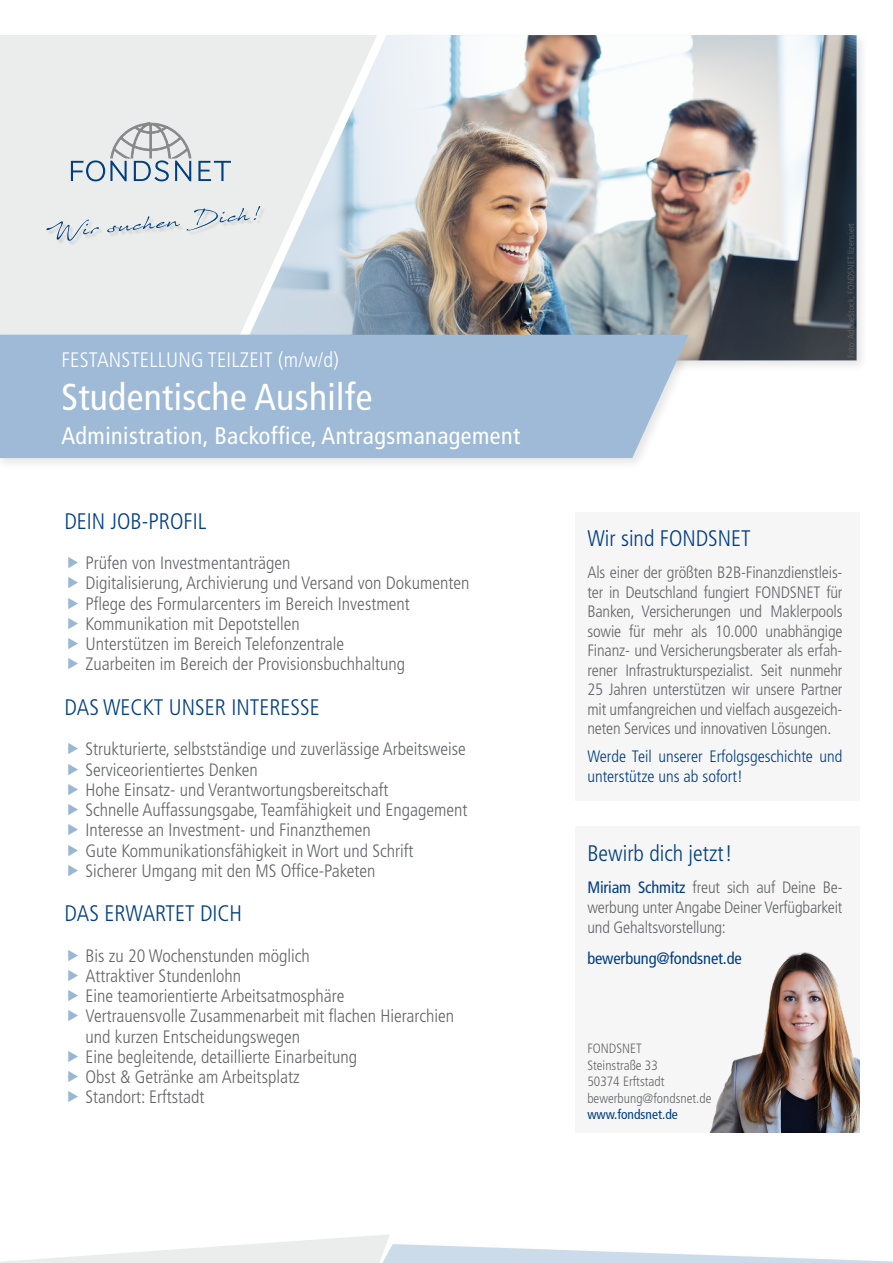
<style>
.page{position:relative;width:893px;height:1263px;background:#fff}
.page>*{position:absolute;margin:0;border:0;box-sizing:border-box;transform-origin:0 0}
.t1{font:condensed 37.5px "Frutiger LT Std";letter-spacing:.01em;color:#fff}
.t2{font:condensed 24px "Frutiger LT Std";letter-spacing:.02em;color:#fff}
.t3{font:300 condensed 22.5px "Frutiger LT Std";color:#003e81}
.t4{font:300 condensed 21px "Frutiger LT Std";letter-spacing:.01em;color:#fff}
.t5{font:300 condensed 18px/20.2px "Frutiger LT Std";color:#646567}
.t6{font:300 condensed 16.5px/19.5px "Frutiger LT Std";letter-spacing:-.01em;color:#646567;text-align:justify}
.t7{font:300 condensed 16.5px/19.5px "Frutiger LT Std";color:#003e81}
.t8{font:condensed 16.5px "Frutiger LT Std";letter-spacing:-.01em;color:#003e81}
.t9{font:300 condensed 13.5px/16.5px "Frutiger LT Std";color:#646567}
.t10{font:condensed 13.5px "Frutiger LT Std";color:#003e81}
.t11{font:300 condensed 9px "Frutiger LT Std";letter-spacing:.02em;color:#646567}
.s1{font-weight:400;color:#003e81}
</style>
<div class="page">
<div style="left:235px;top:31px;width:634px;height:342px;background:#000;opacity:.1"></div>
<img style="left:377px;top:35px;width:479px;height:325px">
<svg style="left:0;top:35px;width:377px;height:296px;background:#e4e8eb"></svg>
<svg style="left:0;top:1234px;width:893px;height:29px"></svg>
<div style="left:0;top:331px;width:700px;height:140px;background:#000;opacity:.1"></div>
<div style="left:0;top:335px;width:689px;height:123px;background:#9ebad6"></div>
<div style="left:575px;top:512px;width:284px;height:289px;background:#f6f6f6"></div>
<div style="left:575px;top:827px;width:284px;height:306px;background:#f6f6f6"></div>
<img style="left:709px;top:952px;width:150px;height:181px">
<svg style="left:71px;top:123px;width:160px;height:58px;background:#ccd3da"></svg>
<div style="left:47px;top:206px;width:218px;height:40px;background:#ebeded"></div>
<svg style="left:46px;top:206px;width:214px;height:35px"></svg>
<p class="t4" style="left:61px;top:348px;width:279px">FESTANSTELLUNG TEILZEIT (m/w/d)</p>
<h1 class="t1" style="left:61px;top:376px;width:312px">Studentische Aushilfe</h1>
<h2 class="t2" style="left:61px;top:421px;width:460px">Administration, Backoffice, Antragsmanagement</h2>
<p class="t3" style="left:64px;top:508px;width:144px">DEIN JOB-PROFIL</p>
<p class="t5" style="left:86px;top:553px;width:385px">Prüfen von Investmentanträgen<br>Digitalisierung, Archivierung und Versand von Dokumenten Pflege des Formularcenters im Bereich Investment Kommunikation mit Depotstellen<br>Unterstützen im Bereich Telefonzentrale<br>Zuarbeiten im Bereich der Provisionsbuchhaltung</p>
<p class="t3" style="left:64px;top:694px;width:257px">DAS WECKT UNSER INTERESSE</p>
<p class="t5" style="left:86px;top:739px;width:383px">Strukturierte, selbstständige und zuverlässige Arbeitsweise Serviceorientiertes Denken<br>Hohe Einsatz- und Verantwortungsbereitschaft<br>Schnelle Auffassungsgabe, Teamfähigkeit und Engagement Interesse an Investment- und Finanzthemen<br>Gute Kommunikationsfähigkeit in Wort und Schrift Sicherer Umgang mit den MS Office-Paketen</p>
<p class="t3" style="left:64px;top:900px;width:179px">DAS ERWARTET DICH</p>
<p class="t5" style="left:86px;top:945px;width:370px">Bis zu 20 Wochenstunden möglich<br>Attraktiver Stundenlohn<br>Eine teamorientierte Arbeitsatmosphäre<br>Vertrauensvolle Zusammenarbeit mit flachen Hierarchien und kurzen Entscheidungswegen<br>Eine begleitende, detaillierte Einarbeitung<br>Obst &amp; Getränke am Arbeitsplatz<br>Standort: Erftstadt</p>
<p class="t11" style="left:846px;top:358px;width:136px;rotate:-90deg">Foto: AdobeStock, FONDSNET lizensiert</p>
<p class="t3" style="left:587px;top:525px;width:165px">Wir sind FONDSNET</p>
<p class="t6" style="left:587px;top:563px;width:257px">Als einer der größten B2B-Finanzdienstleis&shy;ter in Deutschland fungiert FONDSNET für Banken, Versicherungen und Maklerpools sowie für mehr als 10.000 unabhängige Finanz- und Versicherungsberater als erfah&shy;rener Infrastrukturspezialist. Seit nunmehr 25 Jahren unterstützen wir unsere Partner mit umfangreichen und vielfach ausgezeich&shy;neten Services und innovativen Lösungen.</p>
<p class="t7" style="left:587px;top:747px;width:257px">Werde Teil unserer Erfolgsgeschichte und unterstütze uns ab sofort!</p>
<p class="t3" style="left:587px;top:840px;width:147px">Bewirb dich jetzt!</p>
<p class="t6" style="left:587px;top:878px;width:257px"><span class="s1">Miriam Schmitz</span> freut sich auf Deine Be&shy;werbung unter Angabe Deiner Verfügbarkeit und Gehaltsvorstellung:</p>
<p class="t8" style="left:587px;top:948px;width:156px">bewerbung@fondsnet.de</p>
<p class="t9" style="left:587px;top:1040px;width:126px">FONDSNET<br>Steinstraße 33<br>50374 Erftstadt bewerbung@fondsnet.de</p>
<p class="t10" style="left:587px;top:1106px;width:92px">www.fondsnet.de</p>
</div>
